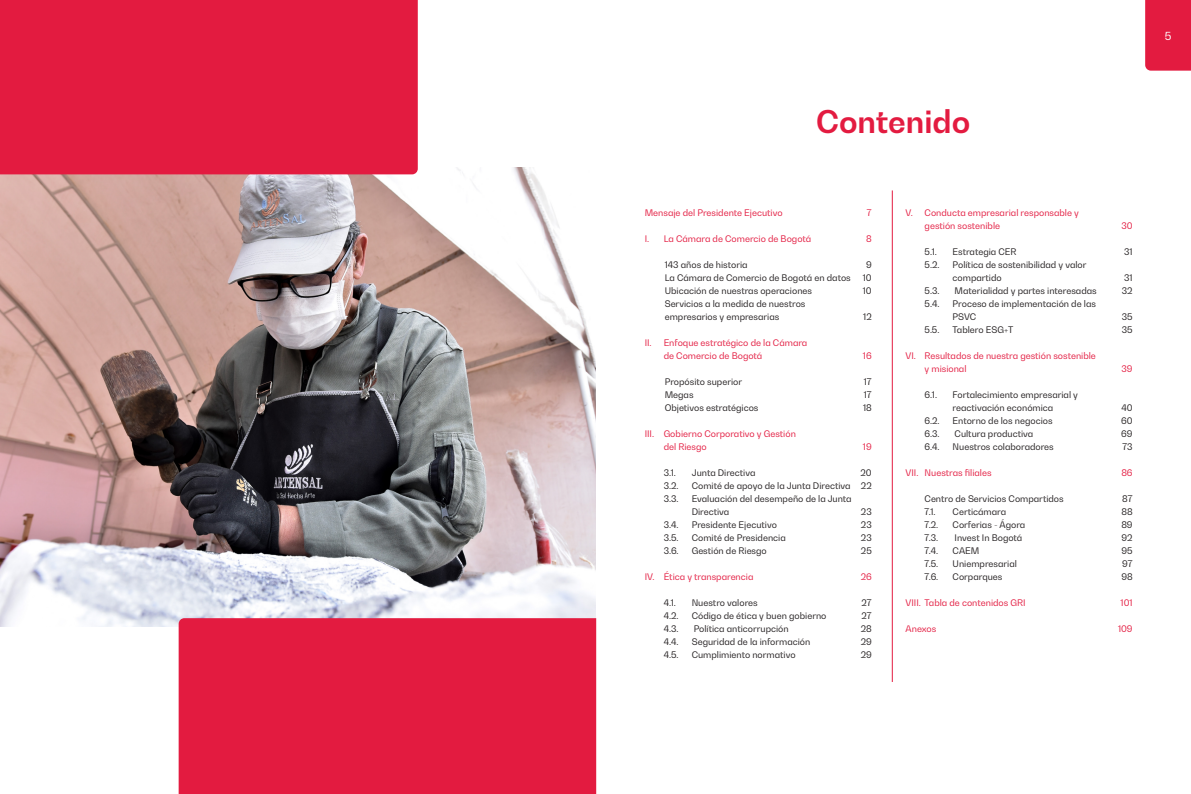
<style>
.page{position:relative;width:1191px;height:794px;background:#fff}
.page>*{position:absolute;margin:0;border:0;box-sizing:border-box;transform-origin:0 0}
.t1{font:700 31px "Bw Gradual";color:#e31b40}
.t2{font:11px "Bw Gradual";color:#fff}
.t3{font:9px "Bw Gradual";color:#231f20}
.t4{font:9px "Bw Gradual";color:#e31b40}
.s1{font-style:inherit}
</style>
<div class="page">
<div style="left:1145px;top:0;width:46px;height:71px;background:#e31b40"></div>
<img style="left:0;top:167px;width:595px;height:459px">
<div style="left:179px;top:618px;width:417px;height:176px;background:#e31b40"></div>
<div style="left:0;top:0;width:418px;height:174px;background:#e31b40"></div>
<hr style="left:892px;top:190px;width:1px;height:492px;background:#e31b40">
<p class="t1" style="left:816px;top:101px;width:156px">Contenido</p>
<p class="t4" style="left:644px;top:207px;width:139px">Mensaje del Presidente Ejecutivo</p>
<p class="t4" style="left:867px;top:207px;width:6px">7</p>
<p class="t4" style="left:644px;top:233px;width:168px">I. La Cámara de Comercio de Bogotá</p>
<p class="t4" style="left:866px;top:233px;width:7px">8</p>
<p class="t3" style="left:664px;top:259px;width:84px">143 años de historia</p>
<p class="t3" style="left:866px;top:259px;width:7px">9</p>
<p class="t3" style="left:664px;top:272px;width:188px">La Cámara de Comercio de Bogotá en datos</p>
<p class="t3" style="left:863px;top:272px;width:10px">10</p>
<p class="t3" style="left:664px;top:285px;width:149px">Ubicación de nuestras operaciones</p>
<p class="t3" style="left:863px;top:285px;width:10px">10</p>
<p class="t3" style="left:664px;top:298px;width:142px">Servicios a la medida de nuestros</p>
<p class="t3" style="left:664px;top:311px;width:116px">empresarios y empresarias</p>
<p class="t3" style="left:863px;top:311px;width:10px">12</p>
<p class="t4" style="left:644px;top:337px;width:164px">II. Enfoque estratégico de la Cámara</p>
<p class="t4" style="left:663px;top:350px;width:100px">de Comercio de Bogotá</p>
<p class="t4" style="left:863px;top:350px;width:10px">16</p>
<p class="t3" style="left:664px;top:376px;width:79px">Propósito superior</p>
<p class="t3" style="left:864px;top:376px;width:9px">17</p>
<p class="t3" style="left:664px;top:389px;width:30px">Megas</p>
<p class="t3" style="left:864px;top:389px;width:9px">17</p>
<p class="t3" style="left:664px;top:402px;width:95px">Objetivos estratégicos</p>
<p class="t3" style="left:863px;top:402px;width:10px">18</p>
<p class="t4" style="left:644px;top:428px;width:153px">III. Gobierno Corporativo y Gestión</p>
<p class="t4" style="left:663px;top:441px;width:45px">del Riesgo</p>
<p class="t4" style="left:863px;top:441px;width:10px">19</p>
<p class="t3" style="left:663px;top:467px;width:14px">3.1.</p>
<p class="t3" style="left:691px;top:467px;width:65px">Junta Directiva</p>
<p class="t3" style="left:860px;top:467px;width:13px">20</p>
<p class="t3" style="left:663px;top:480px;width:16px">3.2.</p>
<p class="t3" style="left:691px;top:480px;width:182px">Comité de apoyo de la Junta Directiva 22</p>
<p class="t3" style="left:663px;top:493px;width:16px">3.3.</p>
<p class="t3" style="left:691px;top:493px;width:161px">Evaluación del desempeño de la Junta</p>
<p class="t3" style="left:691px;top:506px;width:39px">Directiva</p>
<p class="t3" style="left:861px;top:506px;width:12px">23</p>
<p class="t3" style="left:663px;top:519px;width:16px">3.4.</p>
<p class="t3" style="left:691px;top:519px;width:87px">Presidente Ejecutivo</p>
<p class="t3" style="left:861px;top:519px;width:12px">23</p>
<p class="t3" style="left:663px;top:532px;width:16px">3.5.</p>
<p class="t3" style="left:691px;top:532px;width:96px">Comité de Presidencia</p>
<p class="t3" style="left:861px;top:532px;width:12px">23</p>
<p class="t3" style="left:663px;top:545px;width:16px">3.6.</p>
<p class="t3" style="left:691px;top:545px;width:77px">Gestión de Riesgo</p>
<p class="t3" style="left:861px;top:545px;width:12px">25</p>
<p class="t4" style="left:644px;top:571px;width:110px">IV. Ética y transparencia</p>
<p class="t4" style="left:860px;top:571px;width:13px">26</p>
<p class="t3" style="left:663px;top:597px;width:14px">4.1.</p>
<p class="t3" style="left:691px;top:597px;width:68px">Nuestro valores</p>
<p class="t3" style="left:861px;top:597px;width:12px">27</p>
<p class="t3" style="left:663px;top:610px;width:16px">4.2.</p>
<p class="t3" style="left:691px;top:610px;width:136px">Código de ética y buen gobierno</p>
<p class="t3" style="left:861px;top:610px;width:12px">27</p>
<p class="t3" style="left:663px;top:623px;width:16px">4.3.</p>
<p class="t3" style="left:693px;top:623px;width:97px">Política anticorrupción</p>
<p class="t3" style="left:860px;top:623px;width:13px">28</p>
<p class="t3" style="left:663px;top:636px;width:16px">4.4.</p>
<p class="t3" style="left:691px;top:636px;width:120px">Seguridad de la información</p>
<p class="t3" style="left:860px;top:636px;width:13px">29</p>
<p class="t3" style="left:663px;top:649px;width:16px">4.5.</p>
<p class="t3" style="left:691px;top:649px;width:105px">Cumplimiento normativo</p>
<p class="t3" style="left:860px;top:649px;width:13px">29</p>
<p class="t4" style="left:905px;top:207px;width:175px">V. Conducta empresarial responsable y</p>
<p class="t4" style="left:924px;top:220px;width:77px">gestión sostenible</p>
<p class="t4" style="left:1121px;top:220px;width:13px">30</p>
<p class="t3" style="left:924px;top:246px;width:14px">5.1.</p>
<p class="t3" style="left:952px;top:246px;width:65px">Estrategia CER</p>
<p class="t3" style="left:1124px;top:246px;width:10px">31</p>
<p class="t3" style="left:924px;top:259px;width:16px">5.2.</p>
<p class="t3" style="left:952px;top:259px;width:135px">Política de sostenibilidad y valor</p>
<p class="t3" style="left:952px;top:272px;width:51px">compartido</p>
<p class="t3" style="left:1124px;top:272px;width:10px">31</p>
<p class="t3" style="left:924px;top:285px;width:16px">5.3.</p>
<p class="t3" style="left:954px;top:285px;width:144px">Materialidad y partes interesadas</p>
<p class="t3" style="left:1121px;top:285px;width:12px">32</p>
<p class="t3" style="left:924px;top:298px;width:16px">5.4.</p>
<p class="t3" style="left:952px;top:298px;width:145px">Proceso de implementación de las</p>
<p class="t3" style="left:952px;top:311px;width:25px">PSVC</p>
<p class="t3" style="left:1121px;top:311px;width:12px">35</p>
<p class="t3" style="left:924px;top:324px;width:16px">5.5.</p>
<p class="t3" style="left:952px;top:324px;width:62px">Tablero ESG<span class="s1">+T</span></p>
<p class="t3" style="left:1121px;top:324px;width:12px">35</p>
<p class="t4" style="left:905px;top:350px;width:192px">VI. Resultados de nuestra gestión sostenible</p>
<p class="t4" style="left:924px;top:363px;width:43px">y misional</p>
<p class="t4" style="left:1121px;top:363px;width:13px">39</p>
<p class="t3" style="left:924px;top:389px;width:14px">6.1.</p>
<p class="t3" style="left:952px;top:389px;width:127px">Fortalecimiento empresarial y</p>
<p class="t3" style="left:952px;top:402px;width:102px">reactivación económica</p>
<p class="t3" style="left:1121px;top:402px;width:13px">40</p>
<p class="t3" style="left:924px;top:415px;width:17px">6.2.</p>
<p class="t3" style="left:952px;top:415px;width:102px">Entorno de los negocios</p>
<p class="t3" style="left:1121px;top:415px;width:13px">60</p>
<p class="t3" style="left:924px;top:428px;width:17px">6.3.</p>
<p class="t3" style="left:954px;top:428px;width:80px">Cultura productiva</p>
<p class="t3" style="left:1121px;top:428px;width:13px">69</p>
<p class="t3" style="left:924px;top:441px;width:17px">6.4.</p>
<p class="t3" style="left:952px;top:441px;width:103px">Nuestros colaboradores</p>
<p class="t3" style="left:1122px;top:441px;width:12px">73</p>
<p class="t4" style="left:905px;top:467px;width:88px">VII. Nuestras filiales</p>
<p class="t4" style="left:1121px;top:467px;width:13px">86</p>
<p class="t3" style="left:924px;top:493px;width:141px">Centro de Servicios Compartidos</p>
<p class="t3" style="left:1122px;top:493px;width:12px">87</p>
<p class="t3" style="left:924px;top:506px;width:13px">7.1.</p>
<p class="t3" style="left:952px;top:506px;width:55px">Certicámara</p>
<p class="t3" style="left:1121px;top:506px;width:13px">88</p>
<p class="t3" style="left:924px;top:519px;width:15px">7.2.</p>
<p class="t3" style="left:952px;top:519px;width:74px">Corferias - Ágora</p>
<p class="t3" style="left:1121px;top:519px;width:13px">89</p>
<p class="t3" style="left:924px;top:532px;width:15px">7.3.</p>
<p class="t3" style="left:954px;top:532px;width:69px">Invest In Bogotá</p>
<p class="t3" style="left:1121px;top:532px;width:13px">92</p>
<p class="t3" style="left:924px;top:545px;width:15px">7.4.</p>
<p class="t3" style="left:952px;top:545px;width:28px">CAEM</p>
<p class="t3" style="left:1121px;top:545px;width:13px">95</p>
<p class="t3" style="left:924px;top:558px;width:15px">7.5.</p>
<p class="t3" style="left:952px;top:558px;width:66px">Uniempresarial</p>
<p class="t3" style="left:1122px;top:558px;width:12px">97</p>
<p class="t3" style="left:924px;top:571px;width:15px">7.6.</p>
<p class="t3" style="left:952px;top:571px;width:51px">Corparques</p>
<p class="t3" style="left:1121px;top:571px;width:13px">98</p>
<p class="t4" style="left:905px;top:597px;width:121px">VIII. Tabla de contenidos GRI</p>
<p class="t4" style="left:1120px;top:597px;width:14px">101</p>
<p class="t4" style="left:905px;top:623px;width:32px">Anexos</p>
<p class="t4" style="left:1118px;top:623px;width:16px">109</p>
<p class="t2" style="left:1164px;top:28px;width:8px">5</p>
</div>
